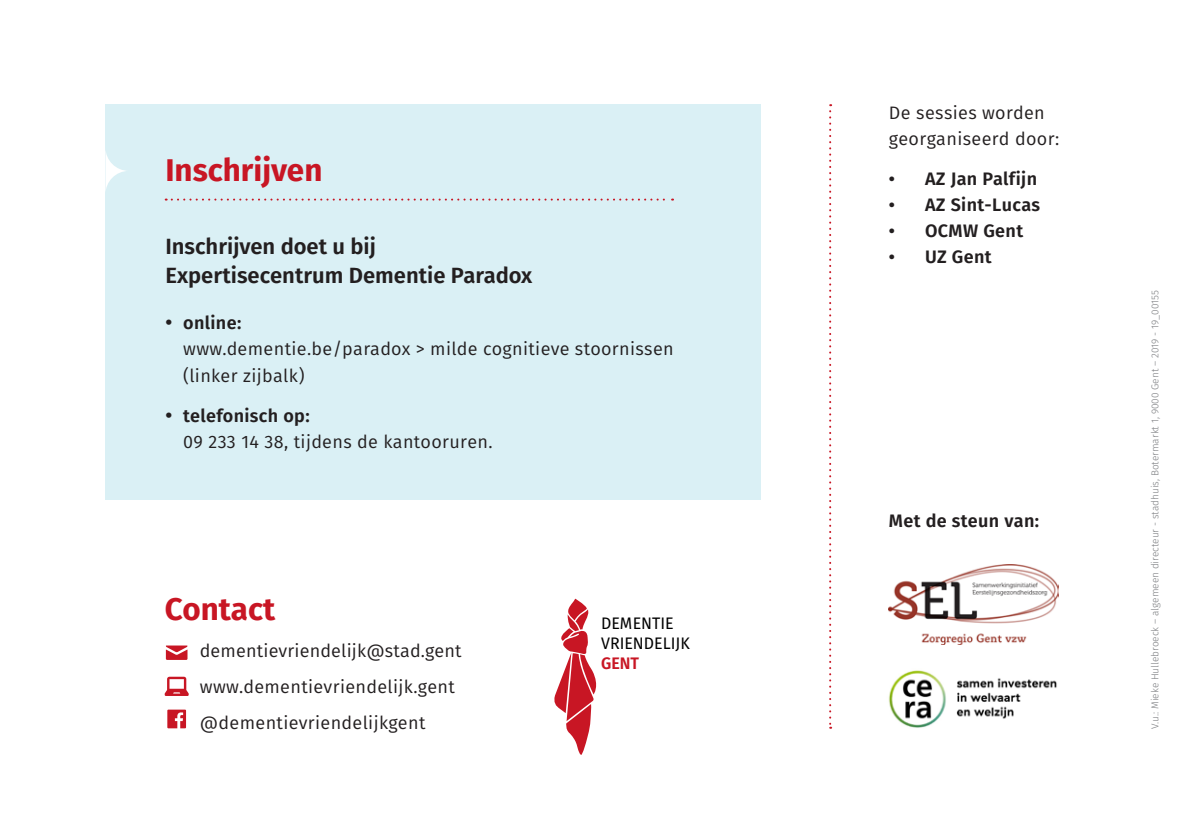
<style>
.page{position:relative;width:1191px;height:840px;background:#fff}
.page>*{position:absolute;margin:0;border:0;box-sizing:border-box;transform-origin:0 0}
.Artikel_Tussentitel2{font:700 31.4px "Fira Sans";color:#c81624}
.Artikel_Tussentitel2-2{font:600 22px/29.2px "Fira Sans";color:#231f20}
.Artikel_Tussentitel2-3{font:18px/26px "Fira Sans";letter-spacing:.02em;color:#231f20}
.Artikel_Tussentitel2-4{font:600 18px "Fira Sans";letter-spacing:.02em;color:#231f20}
.t1{font:16.6px/20px "Fira Sans";color:#000;scale:.96 1}
.t2{font:600 16.6px "Fira Sans";color:#c81624;scale:.96 1}
.t3{font:300 10px "Fira Sans";color:#7a7c7f}
.s1{font-weight:600;font-size:20px}
.s2{font-weight:600}
</style>
<div class="page">
<div style="left:105px;top:104px;width:656px;height:395px;background:#daf0f5"></div>
<svg style="left:166px;top:198px;width:507px;height:2px"></svg>
<svg style="left:829px;top:104px;width:2px;height:624px"></svg>
<img style="left:889px;top:564px;width:169px;height:80px">
<img style="left:888px;top:670px;width:169px;height:58px">
<svg style="left:165px;top:676px;width:24px;height:19px"></svg>
<svg style="left:166px;top:645px;width:22px;height:14px"></svg>
<svg style="left:167px;top:709px;width:19px;height:19px"></svg>
<svg style="left:554px;top:598px;width:43px;height:156px"></svg>
<svg style="left:105px;top:151px;width:21px;height:40px"></svg>
<p class="Artikel_Tussentitel2" style="left:165px;top:148px;width:159px">Inschrijven</p>
<p class="Artikel_Tussentitel2-2" style="left:165px;top:231px;width:368px">Inschrijven doet u bij<br>Expertisecentrum Dementie Paradox</p>
<p class="Artikel_Tussentitel2-3" style="left:183px;top:310px;width:492px;text-indent:-18px"><span class="s1">•</span> <span class="s2">online:<br></span>www.dementie.be/paradox &gt; milde cognitieve stoornissen (linker zijbalk)</p>
<p class="Artikel_Tussentitel2-3" style="left:183px;top:402px;width:311px;text-indent:-18px"><span class="s1">•</span> <span class="s2">telefonisch op:<br></span>09 233 14 38, tijdens de kantooruren.</p>
<p class="Artikel_Tussentitel2" style="left:165px;top:587px;width:112px">Contact</p>
<p class="Artikel_Tussentitel2-3" style="left:200px;top:632px;width:263px;line-height:36px">dementievriendelijk@stad.gent www.dementievriendelijk.gent</p>
<p class="Artikel_Tussentitel2-3" style="left:200px;top:709px;width:227px">@dementievriendelijkgent</p>
<p class="t1" style="left:601px;top:613px;width:94px">DEMENTIE<br>VRIENDELIJK</p>
<p class="t2" style="left:601px;top:651px;width:41px">GENT</p>
<p class="Artikel_Tussentitel2-3" style="left:889px;top:99px;width:172px">De sessies worden georganiseerd door:</p>
<p class="Artikel_Tussentitel2-4" style="left:889px;top:166px;width:150px">• AZ Jan Palfijn</p>
<p class="Artikel_Tussentitel2-4" style="left:889px;top:192px;width:153px">• AZ Sint-Lucas</p>
<p class="Artikel_Tussentitel2-4" style="left:889px;top:218px;width:136px">• OCMW Gent</p>
<p class="Artikel_Tussentitel2-4" style="left:889px;top:244px;width:104px">• UZ Gent</p>
<p class="Artikel_Tussentitel2-4" style="left:889px;top:508px;width:152px">Met de steun van:</p>
<p class="t3" style="left:1148px;top:728px;width:440px;rotate:-90deg">V.u.: Mieke Hullebroeck – algemeen directeur - stadhuis, Botermarkt 1, 9000 Gent – 2019 - 19_00155</p>
</div>
